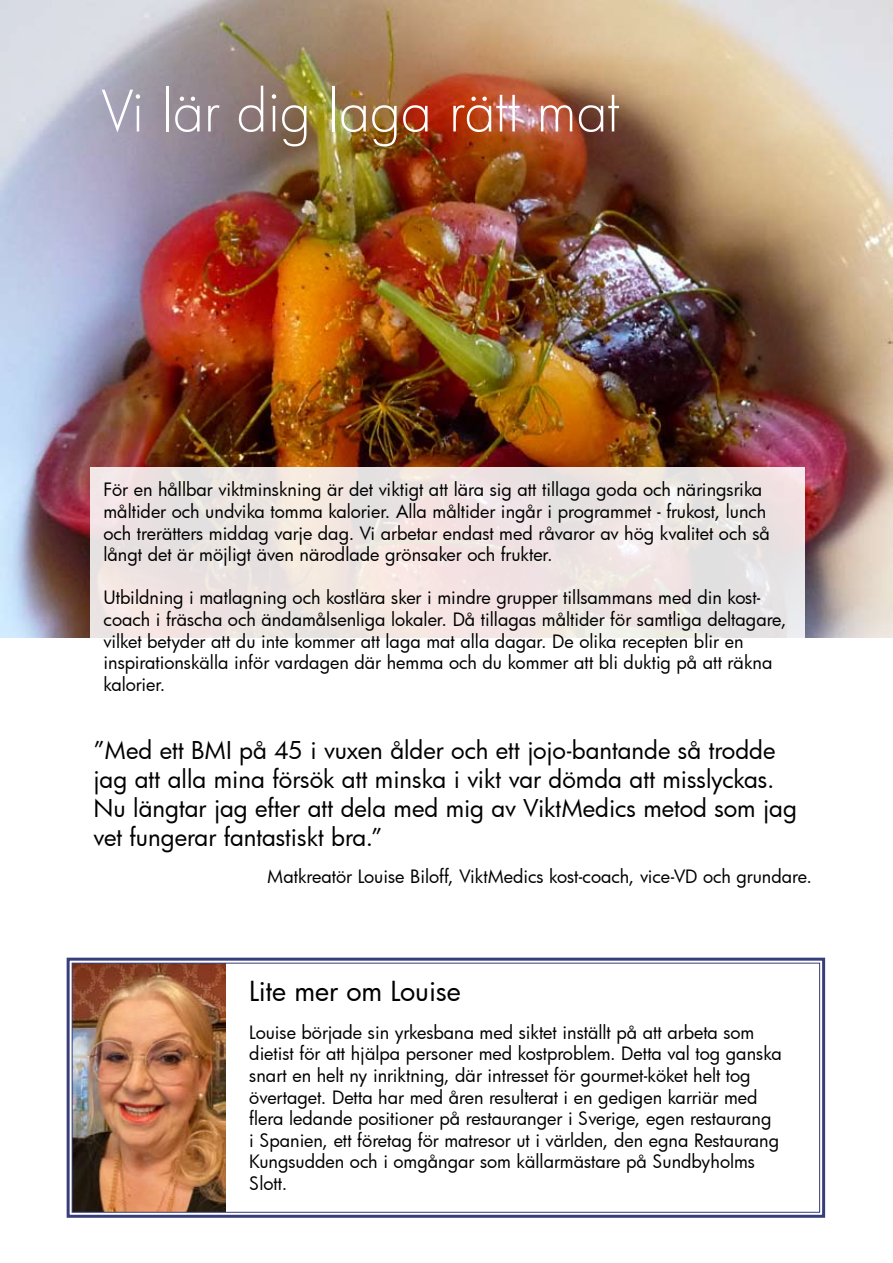
<style>
.page{position:relative;width:893px;height:1263px;background:#fff}
.page>*{position:absolute;margin:0;border:0;box-sizing:border-box;transform-origin:0 0}
.t1{font:300 55.5px "Futura";color:#fff}
.t2{font:27px "Futura";letter-spacing:-.005em;color:#000}
.t3{font:24px/28.8px "Futura";color:#000}
.t4{font:18px/21.6px "Futura";color:#000}
</style>
<div class="page">
<img style="left:0;top:0;width:893px;height:638px">
<svg style="left:91px;top:468px;width:714px;height:170px;background:#ede4e2"></svg>
<svg style="left:66px;top:957px;width:760px;height:261px"></svg>
<div style="left:72px;top:963px;width:748px;height:250px;border:1px solid #383e7a"></div>
<h1 class="t1" style="left:102px;top:74px;width:518px">Vi lär dig laga rätt mat</h1>
<p class="t4" style="left:103px;top:478px;width:668px">För en hållbar viktminskning är det viktigt att lära sig att tillaga goda och näringsrika måltider och undvika tomma kalorier. Alla måltider ingår i programmet - frukost, lunch och trerätters middag varje dag. Vi arbetar endast med råvaror av hög kvalitet och så långt det är möjligt även närodlade grönsaker och frukter.</p>
<p class="t4" style="left:103px;top:586px;width:685px">Utbildning i matlagning och kostlära sker i mindre grupper tillsammans med din kost&shy;coach i fräscha och ändamålsenliga lokaler. Då tillagas måltider för samtliga deltagare, vilket betyder att du inte kommer att laga mat alla dagar. De olika recepten blir en inspirationskälla inför vardagen där hemma och du kommer att bli duktig på att räkna kalorier.</p>
<h3 class="t3" style="left:94px;top:735px;width:705px">”Med ett BMI på 45 i vuxen ålder och ett jojo-bantande så trodde jag att alla mina försök att minska i vikt var dömda att misslyckas.<br>Nu längtar jag efter att dela med mig av ViktMedics metod som jag vet fungerar fantastiskt bra.”</h3>
<p class="t4" style="left:267px;top:865px;width:546px">Matkreatör Louise Biloff, ViktMedics kost-coach, vice-VD och grundare.</p>
<h2 class="t2" style="left:249px;top:973px;width:213px">Lite mer om Louise</h2>
<p class="t4" style="left:249px;top:1021px;width:534px">Louise började sin yrkesbana med siktet inställt på att arbeta som dietist för att hjälpa personer med kostproblem. Detta val tog ganska snart en helt ny inriktning, där intresset för gourmet-köket helt tog övertaget. Detta har med åren resulterat i en gedigen karriär med flera ledande positioner på restauranger i Sverige, egen restaurang<br>i Spanien, ett företag för matresor ut i världen, den egna Restaurang Kungsudden och i omgångar som källarmästare på Sundbyholms Slott.</p>
</div>
